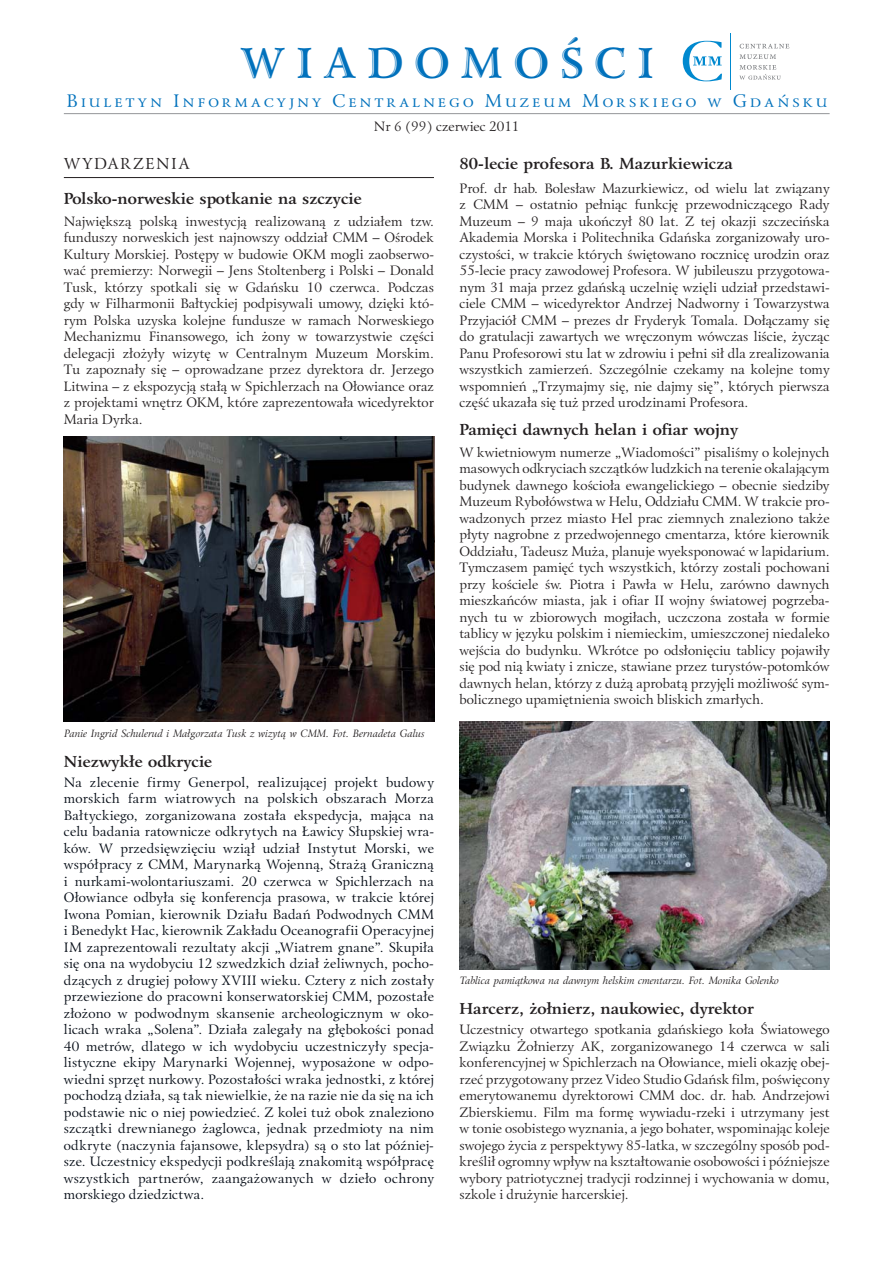
<style>
.page{position:relative;width:893px;height:1263px;background:#fff}
.page>*{position:absolute;margin:0;border:0;box-sizing:border-box;transform-origin:0 0}
.t1{font:45px "Eunice EFN Handtooled";letter-spacing:.25em;color:#0071bc}
.t2{font:18px "Eunice EFN";letter-spacing:.19em;color:#0071bc}
.t3{font:700 15.75px "Eunice EFN";color:#231f20}
.t4{font:15.75px "Eunice EFN";letter-spacing:.285em;color:#231f20}
.t5{font:13.5px/16.5px "Eunice EFN";color:#231f20;text-align:justify}
.t6{font:13.5px/16.5px "Eunice EFN";letter-spacing:.015em;color:#040b15;text-align:justify}
.t7{font:italic 10.5px "Eunice EFN";color:#231f20}
</style>
<div class="page">
<hr style="left:64px;top:113px;width:765px;height:1px;background:#939598">
<svg style="left:739px;top:44px;width:50px;height:15px"></svg>
<svg style="left:739px;top:65px;width:41px;height:15px"></svg>
<svg style="left:682px;top:41px;width:40px;height:40px"></svg>
<hr style="left:730px;top:34px;width:1px;height:56px;background:#0089cf">
<img style="left:459px;top:721px;width:370px;height:248px">
<hr style="left:64px;top:177px;width:370px;height:1px;background:#231f20">
<img style="left:64px;top:437px;width:370px;height:284px">
<h1 class="t1" style="left:240px;top:48px;width:415px">WIADOMOŚCI</h1>
<h2 class="t2" style="left:66px;top:92px;width:762px">BIULETYN INFORMACYJNY CENTRALNEGO MUZEUM MORSKIEGO W GDAŃSKU</h2>
<p class="t5" style="left:374px;top:119px;width:147px">Nr 6 (99) czerwiec 2011</p>
<p class="t4" style="left:64px;top:156px;width:125px">WYDARZENIA</p>
<p class="t3" style="left:64px;top:192px;width:299px">Polsko-norweskie spotkanie na szczycie</p>
<p class="t5" style="left:64px;top:213px;width:371px">Największą polską inwestycją realizowaną z udziałem tzw. funduszy norweskich jest najnowszy oddział CMM – Ośrodek Kultury Morskiej. Postępy w budowie OKM mogli zaobserwo&shy;wać premierzy: Norwegii – Jens Stoltenberg i Polski – Donald Tusk, którzy spotkali się w Gdańsku 10 czerwca. Podczas gdy w Filharmonii Bałtyckiej podpisywali umowy, dzięki któ&shy;rym Polska uzyska kolejne fundusze w ramach Norweskiego Mechanizmu Finansowego, ich żony w towarzystwie części delegacji złożyły wizytę w Centralnym Muzeum Morskim.<br>Tu zapoznały się – oprowadzane przez dyrektora dr. Jerzego Litwina – z ekspozycją stałą w Spichlerzach na Ołowiance oraz z projektami wnętrz OKM, które zaprezentowała wicedyrektor Maria Dyrka.</p>
<p class="t7" style="left:64px;top:729px;width:362px">Panie Ingrid Schulerud i Małgorzata Tusk z wizytą w CMM. Fot. Bernadeta Galus</p>
<p class="t3" style="left:64px;top:755px;width:150px">Niezwykłe odkrycie</p>
<p class="t6" style="left:64px;top:774px;width:372px">Na zlecenie firmy Generpol, realizującej projekt budowy morskich farm wiatrowych na polskich obszarach Morza Bałtyckiego, zorganizowana została ekspedycja, mająca na celu badania ratownicze odkrytych na Ławicy Słupskiej wra&shy;ków. W przedsięwzięciu wziął udział Instytut Morski, we współpracy z CMM, Marynarką Wojenną, Strażą Graniczną i nurkami-wolontariuszami. 20 czerwca w Spichlerzach na Ołowiance odbyła się konferencja prasowa, w trakcie której Iwona Pomian, kierownik Działu Badań Podwodnych CMM i Benedykt Hac, kierownik Zakładu Oceanografii Operacyjnej IM zaprezentowali rezultaty akcji „Wiatrem gnane”. Skupiła się ona na wydobyciu 12 szwedzkich dział żeliwnych, pocho&shy;dzących z drugiej połowy XVIII wieku. Cztery z nich zostały przewiezione do pracowni konserwatorskiej CMM, pozostałe złożono w podwodnym skansenie archeologicznym w oko&shy;licach wraka „Solena”. Działa zalegały na głębokości ponad 40 metrów, dlatego w ich wydobyciu uczestniczyły specja&shy;listyczne ekipy Marynarki Wojennej, wyposażone w odpo&shy;wiedni sprzęt nurkowy. Pozostałości wraka jednostki, z której pochodzą działa, są tak niewielkie, że na razie nie da się na ich podstawie nic o niej powiedzieć. Z kolei tuż obok znaleziono szczątki drewnianego żaglowca, jednak przedmioty na nim odkryte (naczynia fajansowe, klepsydra) są o sto lat później&shy;sze. Uczestnicy ekspedycji podkreślają znakomitą współpracę wszystkich partnerów, zaangażowanych w dzieło ochrony morskiego dziedzictwa.</p>
<p class="t3" style="left:459px;top:157px;width:275px">80-lecie profesora B. Mazurkiewicza</p>
<p class="t5" style="left:459px;top:180px;width:371px">Prof. dr hab. Bolesław Mazurkiewicz, od wielu lat związany z CMM – ostatnio pełniąc funkcję przewodniczącego Rady Muzeum – 9 maja ukończył 80 lat. Z tej okazji szczecińska Akademia Morska i Politechnika Gdańska zorganizowały uro&shy;czystości, w trakcie których świętowano rocznicę urodzin oraz 55-lecie pracy zawodowej Profesora. W jubileuszu przygotowa&shy;nym 31 maja przez gdańską uczelnię wzięli udział przedstawi&shy;ciele CMM – wicedyrektor Andrzej Nadworny i Towarzystwa Przyjaciół CMM – prezes dr Fryderyk Tomala. Dołączamy się do gratulacji zawartych we wręczonym wówczas liście, życząc Panu Profesorowi stu lat w zdrowiu i pełni sił dla zrealizowania wszystkich zamierzeń. Szczególnie czekamy na kolejne tomy wspomnień „Trzymajmy się, nie dajmy się”, których pierwsza część ukazała się tuż przed urodzinami Profesora.</p>
<p class="t5" style="left:459px;top:444px;width:371px">W kwietniowym numerze „Wiadomości” pisaliśmy o kolejnych masowych odkryciach szczątków ludzkich na terenie okalającym budynek dawnego kościoła ewangelickiego – obecnie siedziby Muzeum Rybołówstwa w Helu, Oddziału CMM. W trakcie pro&shy;wadzonych przez miasto Hel prac ziemnych znaleziono także płyty nagrobne z przedwojennego cmentarza, które kierownik Oddziału, Tadeusz Muża, planuje wyeksponować w lapidarium.<br>Tymczasem pamięć tych wszystkich, którzy zostali pochowani przy kościele św. Piotra i Pawła w Helu, zarówno dawnych mieszkańców miasta, jak i ofiar II wojny światowej pogrzeba&shy;nych tu w zbiorowych mogiłach, uczczona została w formie tablicy w języku polskim i niemieckim, umieszczonej niedaleko wejścia do budynku. Wkrótce po odsłonięciu tablicy pojawiły się pod nią kwiaty i znicze, stawiane przez turystów-potomków dawnych helan, którzy z dużą aprobatą przyjęli możliwość sym&shy;bolicznego upamiętnienia swoich bliskich zmarłych.</p>
<p class="t3" style="left:459px;top:423px;width:280px">Pamięci dawnych helan i ofiar wojny</p>
<p class="t7" style="left:459px;top:976px;width:320px">Tablica pamiątkowa na dawnym helskim cmentarzu. Fot. Monika Golenko</p>
<p class="t3" style="left:459px;top:1002px;width:296px">Harcerz, żołnierz, naukowiec, dyrektor</p>
<p class="t5" style="left:459px;top:1022px;width:371px">Uczestnicy otwartego spotkania gdańskiego koła Światowego Związku Żołnierzy AK , zorganizowanego 14 czerwca w sali konferencyjnej w Spichlerzach na Ołowiance, mieli okazję obej&shy;rzeć przygotowany przez Video Studio Gdańsk film, poświęcony emerytowanemu dyrektorowi CMM doc. dr. hab. Andrzejowi Zbierskiemu. Film ma formę wywiadu-rzeki i utrzymany jest w tonie osobistego wyznania, a jego bohater, wspominając koleje swojego życia z perspektywy 85-latka, w szczególny sposób pod&shy;kreślił ogromny wpływ na kształtowanie osobowości i późniejsze wybory patriotycznej tradycji rodzinnej i wychowania w domu, szkole i drużynie harcerskiej.</p>
</div>
